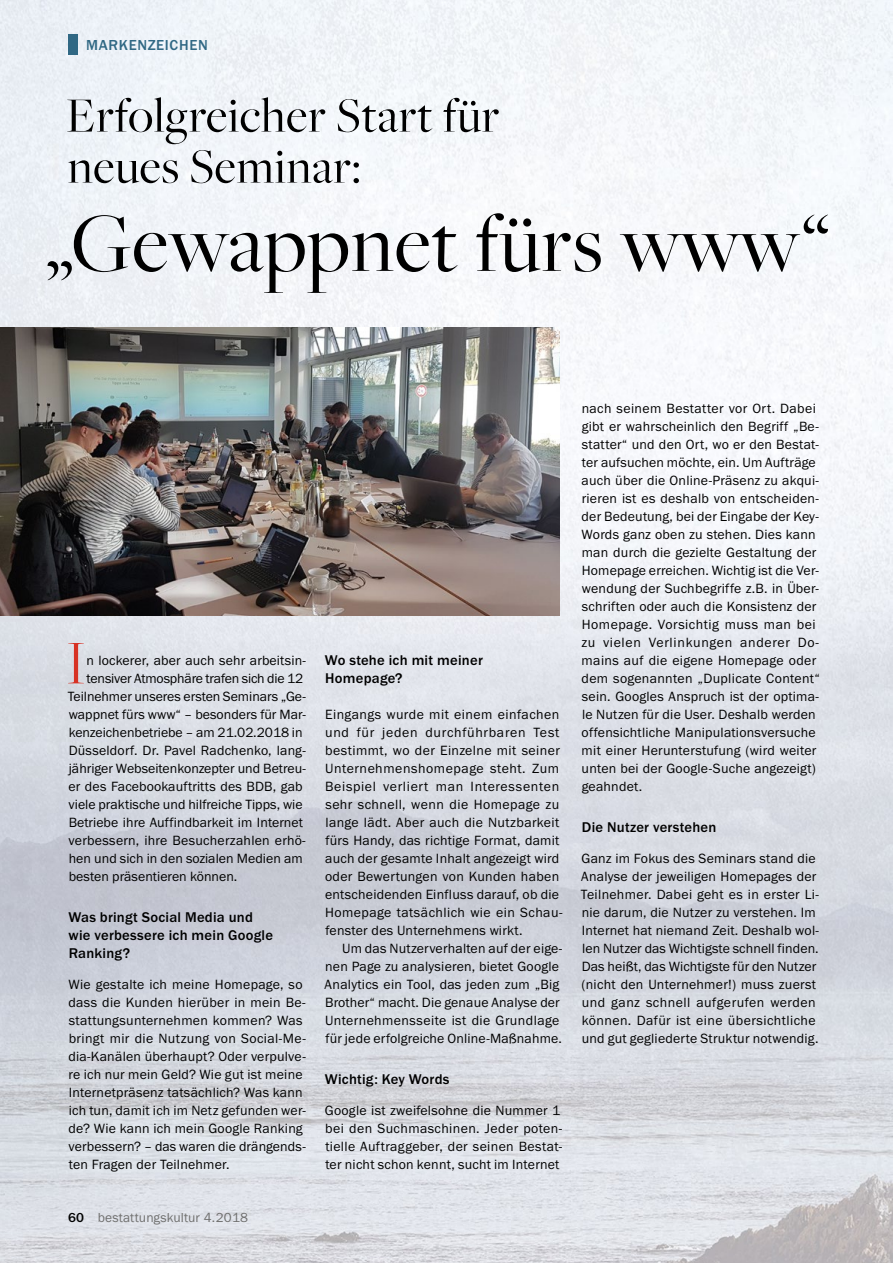
<style>
.page{position:relative;width:893px;height:1263px;background:#fff}
.page>*{position:absolute;margin:0;border:0;box-sizing:border-box;transform-origin:0 0}
.t1{font:87px "Freight Big Pro";letter-spacing:.015em;color:#000}
.t2{font:300 64.65px "Freight Big Pro";color:#d73224}
.t3{font:51px/51px "Freight Big Pro";letter-spacing:.015em;color:#000}
.t4{font:500 15px "Franklin Gothic URW";letter-spacing:.045em;color:#306884}
.t5{font:500 14.7px/18px "Franklin Gothic URW";letter-spacing:.015em;color:#000}
.t6{font:13.8px/18px "Franklin Gothic URW Boo";letter-spacing:.015em;color:#000}
.t7{font:13.8px "Franklin Gothic URW Boo";letter-spacing:-.005em;color:#000}
.t8{font:13.8px "Franklin Gothic URW Boo";letter-spacing:-.01em;color:#000}
.t9{font:13.5px "Franklin Gothic URW Boo";letter-spacing:.01em;color:#6f6f6e}
.s1{font-family:"Franklin Gothic URW";font-weight:500;color:#000}
</style>
<div class="page">
<img style="left:0;top:0;width:893px;height:1263px">
<div style="left:68px;top:34px;width:9px;height:21px;background:#306884"></div>
<img style="left:0;top:327px;width:560px;height:288px">
<p class="t4" style="left:86px;top:35px;width:123px">MARKENZEICHEN</p>
<h3 class="t3" style="left:66px;top:88px;width:435px">Erfolgreicher Start für neues Seminar:</h3>
<h1 class="t1" style="left:46px;top:187px;width:785px">„Gewappnet fürs www“</h1>
<h2 class="t2" style="left:66px;top:621px;width:21px">I</h2>
<p class="t6" style="left:86px;top:651px;width:221px">n lockerer, aber auch sehr arbeitsin-</p>
<p class="t8" style="left:87px;top:670px;width:218px">tensiver Atmosphäre trafen sich die 12</p>
<p class="t7" style="left:68px;top:688px;width:240px">Teilnehmer unseres ersten Seminars „Ge-</p>
<p class="t6" style="left:69px;top:705px;width:239px">wappnet fürs www“ – besonders für Mar-</p>
<p class="t6" style="left:69px;top:723px;width:235px">kenzeichenbetriebe – am 21.02.2018 in</p>
<p class="t6" style="left:69px;top:741px;width:239px">Düsseldorf. Dr. Pavel Radchenko, lang-</p>
<p class="t6" style="left:69px;top:759px;width:239px">jähriger Webseitenkonzepter und Betreu-</p>
<p class="t6" style="left:68px;top:777px;width:236px">er des Facebookauftritts des BDB, gab</p>
<p class="t6" style="left:69px;top:795px;width:235px">viele praktische und hilfreiche Tipps, wie</p>
<p class="t6" style="left:69px;top:813px;width:236px">Betriebe ihre Auffindbarkeit im Internet</p>
<p class="t6" style="left:69px;top:831px;width:239px">verbessern, ihre Besucherzahlen erhö-</p>
<p class="t6" style="left:69px;top:849px;width:235px">hen und sich in den sozialen Medien am</p>
<p class="t6" style="left:69px;top:867px;width:170px">besten präsentieren können.</p>
<p class="t5" style="left:68px;top:908px;width:206px">Was bringt Social Media und wie verbessere ich mein Google<br>Ranking?</p>
<p class="t6" style="left:68px;top:975px;width:239px">Wie gestalte ich meine Homepage, so dass die Kunden hierüber in mein Be&shy;stattungsunternehmen kommen? Was bringt mir die Nutzung von Social-Me&shy;dia-Kanälen überhaupt? Oder verpulve&shy;re ich nur mein Geld? Wie gut ist meine Internetpräsenz tatsächlich? Was kann ich tun, damit ich im Netz gefunden wer&shy;de? Wie kann ich mein Google Ranking verbessern? – das waren die drängends&shy;ten Fragen der Teilnehmer.</p>
<p class="t9" style="left:68px;top:1209px;width:181px"><span class="s1">60</span> bestattungskultur 4. 2018</p>
<p class="t5" style="left:325px;top:651px;width:159px">Wo stehe ich mit meiner<br>Homepage?</p>
<p class="t6" style="left:325px;top:705px;width:239px">Eingangs wurde mit einem einfachen und für jeden durchführbaren Test bestimmt, wo der Einzelne mit seiner Unternehmenshomepage steht. Zum Beispiel verliert man Interessenten sehr schnell, wenn die Homepage zu lange lädt. Aber auch die Nutzbarkeit fürs Handy, das richtige Format, damit auch der gesamte Inhalt angezeigt wird oder Bewertungen von Kunden haben entscheidenden Einfluss darauf, ob die Homepage tatsächlich wie ein Schau&shy;fenster des Unternehmens wirkt.</p>
<p class="t6" style="left:325px;top:939px;width:239px;text-indent:18px">Um das Nutzerverhalten auf der eige&shy;nen Page zu analysieren, bietet Google Analytics ein Tool, das jeden zum „Big Brother“ macht. Die genaue Analyse der Unternehmensseite ist die Grundlage für jede erfolgreiche Online-Maßnahme.</p>
<p class="t5" style="left:325px;top:1070px;width:126px">Wichtig: Key Words</p>
<p class="t6" style="left:325px;top:1101px;width:239px">Google ist zweifelsohne die Nummer 1 bei den Suchmaschinen. Jeder poten&shy;tielle Auftraggeber, der seinen Bestat&shy;ter nicht schon kennt, sucht im Internet</p>
<p class="t6" style="left:581px;top:399px;width:240px">nach seinem Bestatter vor Ort. Dabei gibt er wahrscheinlich den Begriff „Be&shy;statter“ und den Ort, wo er den Bestat&shy;ter aufsuchen möchte, ein. Um Aufträge auch über die Online-Präsenz zu akqui&shy;rieren ist es deshalb von entscheiden&shy;der Bedeutung, bei der Eingabe der Key-Words ganz oben zu stehen. Dies kann man durch die gezielte Gestaltung der Homepage erreichen. Wichtig ist die Ver&shy;wendung der Suchbegriffe z.B. in Über&shy;schriften oder auch die Konsistenz der Homepage. Vorsichtig muss man bei zu vielen Verlinkungen anderer Do&shy;mains auf die eigene Homepage oder dem sogenannten „Duplicate Content“ sein. Googles Anspruch ist der optima&shy;le Nutzen für die User. Deshalb werden offensichtliche Manipulationsversuche mit einer Herunterstufung (wird weiter unten bei der Google-Suche angezeigt) geahndet.</p>
<p class="t5" style="left:582px;top:818px;width:136px">Die Nutzer verstehen</p>
<p class="t6" style="left:581px;top:849px;width:240px">Ganz im Fokus des Seminars stand die Analyse der jeweiligen Homepages der Teilnehmer. Dabei geht es in erster Li&shy;nie darum, die Nutzer zu verstehen. Im Internet hat niemand Zeit. Deshalb wol&shy;len Nutzer das Wichtigste schnell finden.<br>Das heißt, das Wichtigste für den Nutzer (nicht den Unternehmer!) muss zuerst und ganz schnell aufgerufen werden können. Dafür ist eine übersichtliche und gut gegliederte Struktur notwendig.</p>
</div>
